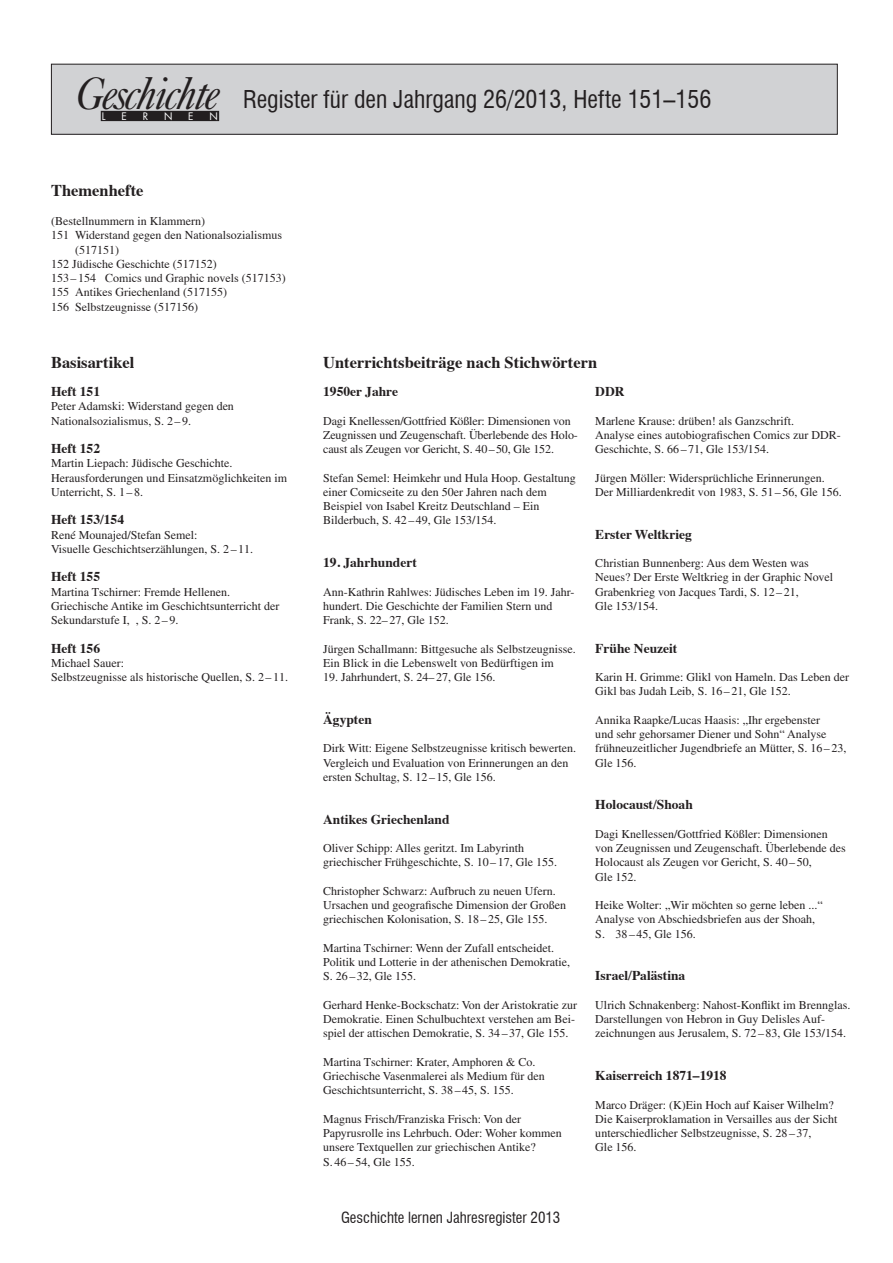
<style>
.page{position:relative;width:893px;height:1263px;background:#fff}
.page>*{position:absolute;margin:0;border:0;box-sizing:border-box;transform-origin:0 0}
.t1{font:italic 45.6px "Caslon Five Forty";letter-spacing:-.04em;color:#231f20;scale:.93 1}
.t2{font:condensed 24px "Swiss 721 BT";color:#231f20}
.t3{font:700 16.5px "Times";color:#231f20}
.t4{font:condensed 15px "Swiss 721 BT";color:#231f20}
.t5{font:700 13.5px "Times";color:#231f20}
.t6{font:12px/14.2px "Times LT Std";color:#231f20}
.t7{font:12px "Times";color:#231f20}
.t8{font:10.05px "Futura";color:#fff}
</style>
<div class="page">
<div style="left:51px;top:64px;width:786px;height:70px;background:#d1d2d4"></div>
<div style="left:51px;top:64px;width:787px;height:71px;border:1px solid #231f20"></div>
<div style="left:101px;top:111px;width:118px;height:10px;background:#231f20"></div>
<h1 class="t1" style="left:76px;top:66px;width:156px">Geschichte</h1>
<p class="t8" style="left:102px;top:109px;width:5px">L</p>
<p class="t8" style="left:121px;top:109px;width:7px">E</p>
<p class="t8" style="left:143px;top:109px;width:7px">R</p>
<p class="t8" style="left:164px;top:109px;width:10px">N</p>
<p class="t8" style="left:188px;top:109px;width:7px">E</p>
<p class="t8" style="left:210px;top:109px;width:10px">N</p>
<h2 class="t2" style="left:243px;top:85px;width:470px">Register für den Jahrgang 26/2013, Hefte 151–156</h2>
<h3 class="t3" style="left:51px;top:174px;width:94px">Themenhefte</h3>
<p class="t6" style="left:51px;top:214px;width:155px">(Bestellnummern in Klammern)</p>
<p class="t7" style="left:51px;top:224px;width:233px">151 Widerstand gegen den Nationalsozialismus</p>
<p class="t7" style="left:75px;top:238px;width:45px">(517151)</p>
<p class="t7" style="left:51px;top:252px;width:167px">152 Jüdische Geschichte (517152)</p>
<p class="t7" style="left:51px;top:267px;width:236px">153–154 Comics und Graphic novels (517153)</p>
<p class="t7" style="left:51px;top:281px;width:177px">155 Antikes Griechenland (517155)</p>
<p class="t7" style="left:51px;top:295px;width:148px">156 Selbstzeugnisse (517156)</p>
<h3 class="t3" style="left:51px;top:346px;width:85px">Basisartikel</h3>
<p class="t5" style="left:51px;top:379px;width:51px">Heft 151</p>
<p class="t6" style="left:51px;top:399px;width:184px">Peter Adamski: Widerstand gegen den<br>Nationalsozialismus, S. 2–9.</p>
<p class="t5" style="left:51px;top:436px;width:51px">Heft 152</p>
<p class="t6" style="left:51px;top:456px;width:238px">Martin Liepach: Jüdische Geschichte.<br>Herausforderungen und Einsatzmöglichkeiten im<br>Unterricht, S. 1–8.</p>
<p class="t5" style="left:51px;top:507px;width:75px">Heft 153/154</p>
<p class="t6" style="left:51px;top:527px;width:204px">René Mounajed/Stefan Semel:<br>Visuelle Geschichtserzählungen, S. 2–11.</p>
<p class="t5" style="left:51px;top:564px;width:51px">Heft 155</p>
<p class="t6" style="left:51px;top:584px;width:230px">Martina Tschirner: Fremde Hellenen.<br>Griechische Antike im Geschichtsunterricht der<br>Sekundarstufe I, , S. 2–9.</p>
<p class="t5" style="left:51px;top:635px;width:51px">Heft 156</p>
<p class="t6" style="left:51px;top:656px;width:238px">Michael Sauer:<br>Selbstzeugnisse als historische Quellen, S. 2–11.</p>
<h3 class="t3" style="left:323px;top:346px;width:276px">Unterrichtsbeiträge nach Stichwörtern</h3>
<p class="t5" style="left:323px;top:379px;width:76px">1950er Jahre</p>
<p class="t6" style="left:323px;top:413px;width:256px">Dagi Knellessen/Gottfried Kößler: Dimensionen von<br>Zeugnissen und Zeugenschaft. Überlebende des Holo&shy;caust als Zeugen vor Gericht, S. 40–50, Gle 152.</p>
<p class="t6" style="left:323px;top:470px;width:254px">Stefan Semel: Heimkehr und Hula Hoop. Gestaltung einer Comicseite zu den 50er Jahren nach dem Beispiel von Isabel Kreitz Deutschland – Ein Bilderbuch, S. 42–49, Gle 153/154.</p>
<p class="t5" style="left:323px;top:550px;width:95px">19. Jahrhundert</p>
<p class="t6" style="left:323px;top:584px;width:253px">Ann-Kathrin Rahlwes: Jüdisches Leben im 19. Jahr&shy;hundert. Die Geschichte der Familien Stern und<br>Frank, S. 22–27, Gle 152.</p>
<p class="t6" style="left:323px;top:641px;width:254px">Jürgen Schallmann: Bittgesuche als Selbstzeugnisse.<br>Ein Blick in die Lebenswelt von Bedürftigen im</p>
<p class="t6" style="left:323px;top:670px;width:174px">19. Jahrhundert, S. 24–27, Gle 156.</p>
<p class="t5" style="left:323px;top:706px;width:50px">Ägypten</p>
<p class="t6" style="left:323px;top:741px;width:254px">Dirk Witt: Eigene Selbstzeugnisse kritisch bewerten.<br>Vergleich und Evaluation von Erinnerungen an den ersten Schultag, S. 12–15, Gle 156.</p>
<p class="t5" style="left:323px;top:806px;width:128px">Antikes Griechenland</p>
<p class="t6" style="left:323px;top:841px;width:235px">Oliver Schipp: Alles geritzt. Im Labyrinth griechischer Frühgeschichte, S. 10–17, Gle 155.</p>
<p class="t6" style="left:323px;top:884px;width:244px">Christopher Schwarz: Aufbruch zu neuen Ufern.<br>Ursachen und geografische Dimension der Großen griechischen Kolonisation, S. 18–25, Gle 155.</p>
<p class="t6" style="left:323px;top:941px;width:248px">Martina Tschirner: Wenn der Zufall entscheidet.<br>Politik und Lotterie in der athenischen Demokratie,<br>S. 26–32, Gle 155.</p>
<p class="t6" style="left:323px;top:998px;width:255px">Gerhard Henke-Bockschatz: Von der Aristokratie zur<br>Demokratie. Einen Schulbuchtext verstehen am Bei&shy;spiel der attischen Demokratie, S. 34–37, Gle 155.</p>
<p class="t6" style="left:323px;top:1055px;width:223px">Martina Tschirner: Krater, Amphoren &amp; Co.<br>Griechische Vasenmalerei als Medium für den<br>Geschichtsunterricht, S. 38–45, S. 155.</p>
<p class="t6" style="left:323px;top:1111px;width:240px">Magnus Frisch/Franziska Frisch: Von der Papyrusrolle ins Lehrbuch. Oder: Woher kommen unsere Textquellen zur griechischen Antike?<br>S.46–54, Gle 155.</p>
<p class="t4" style="left:341px;top:1209px;width:221px">Geschichte lernen Jahresregister 2013</p>
<p class="t5" style="left:595px;top:379px;width:31px">DDR</p>
<p class="t6" style="left:595px;top:413px;width:246px">Marlene Krause: drüben! als Ganzschrift.<br>Analyse eines autobiografischen Comics zur DDR-<br>Geschichte, S. 66 –71, Gle 153/154.</p>
<p class="t6" style="left:595px;top:470px;width:248px">Jürgen Möller: Widersprüchliche Erinnerungen.<br>Der Milliardenkredit von 1983, S. 51 –56, Gle 156.</p>
<p class="t5" style="left:595px;top:521px;width:98px">Erster Weltkrieg</p>
<p class="t6" style="left:595px;top:556px;width:239px">Christian Bunnenberg: Aus dem Westen was Neues? Der Erste Weltkrieg in der Graphic Novel Grabenkrieg von Jacques Tardi, S. 12 –21,<br>Gle 153/154.</p>
<p class="t5" style="left:595px;top:635px;width:84px">Frühe Neuzeit</p>
<p class="t6" style="left:595px;top:670px;width:255px">Karin H. Grimme: Glikl von Hameln. Das Leben der<br>Gikl bas Judah Leib, S. 16–21, Gle 152.</p>
<p class="t6" style="left:595px;top:713px;width:253px">Annika Raapke/Lucas Haasis: „Ihr ergebenster<br>und sehr gehorsamer Diener und Sohn“ Analyse frühneuzeitlicher Jugendbriefe an Mütter, S. 16–23, Gle 156.</p>
<p class="t5" style="left:595px;top:792px;width:99px">Holocaust/Shoah</p>
<p class="t6" style="left:595px;top:827px;width:252px">Dagi Knellessen/Gottfried Kößler: Dimensionen von Zeugnissen und Zeugenschaft. Überlebende des Holocaust als Zeugen vor Gericht, S. 40–50,<br>Gle 152.</p>
<p class="t6" style="left:595px;top:898px;width:229px">Heike Wolter: „Wir möchten so gerne leben ...“<br>Analyse von Abschiedsbriefen aus der Shoah,<br>S. 38–45, Gle 156.</p>
<p class="t5" style="left:595px;top:963px;width:92px">Israel/Palästina</p>
<p class="t6" style="left:595px;top:998px;width:257px">Ulrich Schnakenberg: Nahost-Konflikt im Brennglas.<br>Darstellungen von Hebron in Guy Delisles Auf&shy;zeichnungen aus Jerusalem, S. 72 –83, Gle 153/154.</p>
<p class="t5" style="left:595px;top:1063px;width:133px">Kaiserreich 1871–1918</p>
<p class="t6" style="left:595px;top:1097px;width:244px">Marco Dräger: (K)Ein Hoch auf Kaiser Wilhelm?<br>Die Kaiserproklamation in Versailles aus der Sicht unterschiedlicher Selbstzeugnisse, S. 28–37,<br>Gle 156.</p>
</div>
